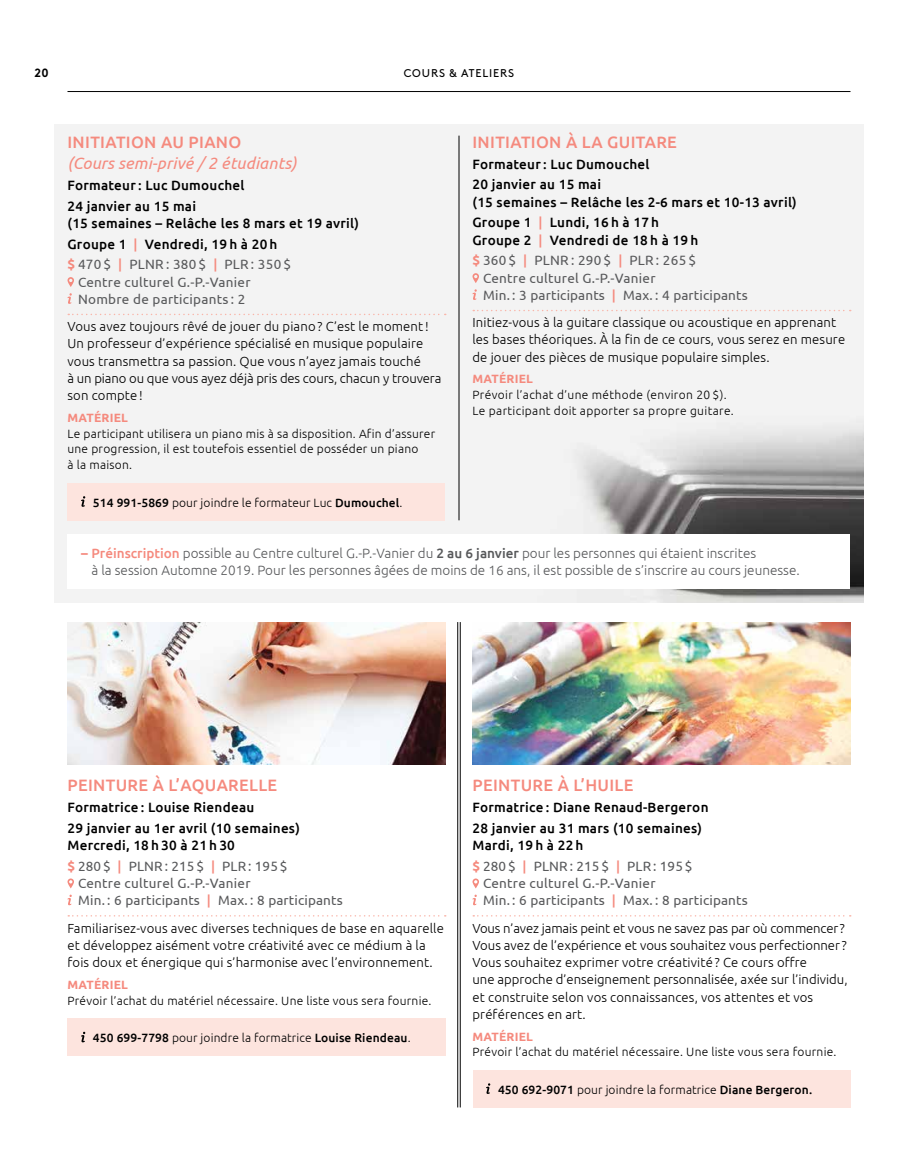
<style>
.page{position:relative;width:918px;height:1175px;background:#fff}
.page>*{position:absolute;margin:0;border:0;box-sizing:border-box;transform-origin:0 0}
.t1{font:500 16.5px "Ubuntu";letter-spacing:.02em;color:#f58a7e}
.t2{font:italic 16.5px "Ubuntu";letter-spacing:.01em;color:#f58a7e}
.t3{font:500 13.5px/20.7px "Ubuntu";letter-spacing:.02em;color:#000}
.t4{font:13.5px/17.2px "Ubuntu";letter-spacing:.02em;color:#58595b}
.t5{font:300 13.5px/17.2px "Ubuntu";color:#58595b}
.t6{font:300 13.2px/17.2px "Ubuntu";letter-spacing:.01em;color:#000}
.t7{font:300 12px/15.8px "Ubuntu";letter-spacing:.02em;color:#000}
.t8{font:500 12px "Ubuntu";letter-spacing:.01em;color:#000}
.t9{font:700 12px "Ubuntu";letter-spacing:.02em;color:#f58a7e}
.t10{font:700 12px "Brown";color:#000}
.t11{font:11.25px "Brown";letter-spacing:.08em;color:#000}
.s1{color:#f58a7e}
.s2{font-weight:700;color:#f58a7e}
.s3{font-weight:400;color:#58595b}
.s4{font-weight:500;color:#f58a7e}
.s5{font-weight:500}
.s6{font-weight:500;color:#000}
.s7{font-weight:300}
</style>
<div class="page">
<hr style="left:68px;top:91px;width:782px;height:1px;background:#000">
<svg style="left:473px;top:915px;width:378px;height:1px"></svg>
<svg style="left:473px;top:878px;width:6px;height:10px"></svg>
<svg style="left:472px;top:894px;width:5px;height:11px"></svg>
<svg style="left:68px;top:915px;width:378px;height:1px"></svg>
<svg style="left:68px;top:878px;width:6px;height:10px"></svg>
<svg style="left:67px;top:894px;width:5px;height:11px"></svg>
<div style="left:473px;top:1069px;width:377px;height:38px;background:#fde4de"></div>
<svg style="left:486px;top:1083px;width:4px;height:10px"></svg>
<div style="left:68px;top:1018px;width:378px;height:37px;background:#fde4de"></div>
<svg style="left:81px;top:1031px;width:4px;height:11px"></svg>
<img style="left:54px;top:125px;width:810px;height:477px">
<svg style="left:473px;top:310px;width:378px;height:1px"></svg>
<svg style="left:473px;top:273px;width:6px;height:10px"></svg>
<svg style="left:472px;top:289px;width:5px;height:11px"></svg>
<svg style="left:68px;top:314px;width:378px;height:1px"></svg>
<svg style="left:68px;top:277px;width:6px;height:10px"></svg>
<svg style="left:67px;top:293px;width:5px;height:11px"></svg>
<div style="left:68px;top:482px;width:378px;height:38px;background:#fde4de"></div>
<svg style="left:81px;top:496px;width:4px;height:11px"></svg>
<div style="left:68px;top:534px;width:782px;height:54px;background:#fff"></div>
<hr style="left:459px;top:136px;width:1px;height:384px;background:#000">
<img style="left:472px;top:622px;width:378px;height:142px">
<img style="left:68px;top:622px;width:377px;height:142px">
<hr style="left:460px;top:622px;width:1px;height:485px;background:#000">
<hr style="left:457px;top:622px;width:1px;height:485px;background:#000">
<p class="t10" style="left:35px;top:63px;width:15px">20</p>
<p class="t11" style="left:404px;top:64px;width:112px">COURS &amp; ATELIERS</p>
<p class="t1" style="left:472px;top:132px;width:206px">INITIATION À LA GUITARE</p>
<p class="t3" style="left:472px;top:153px;width:178px">Formateur : Luc Dumouchel<br>20 janvier au 15 mai</p>
<p class="t3" style="left:472px;top:191px;width:326px">(15 semaines – Relâche les 2-6 mars et 10-13 avril)<br>Groupe 1 <span class="s1">|</span> Lundi, 16 h à 17 h</p>
<p class="t3" style="left:472px;top:229px;width:227px">Groupe 2 <span class="s1">|</span> Vendredi de 18 h à 19 h <span class="s2">$</span> <span class="s3">360 $</span> <span class="s1">|</span> <span class="s3">PLNR : 290 $</span> <span class="s1">|</span> <span class="s3">PLR : 265 $</span></p>
<p class="t4" style="left:479px;top:269px;width:270px">Centre culturel G.-P.-Vanier<br>Min. : 3 participants <span class="s4">|</span> Max. : 4 participants</p>
<p class="t6" style="left:472px;top:313px;width:374px">Initiez-vous à la guitare classique ou acoustique en apprenant les bases théoriques. À la fin de ce cours, vous serez en mesure de jouer des pièces de musique populaire simples.</p>
<p class="t9" style="left:472px;top:372px;width:59px">MATÉRIEL</p>
<p class="t7" style="left:472px;top:387px;width:263px">Prévoir l’achat d’une méthode (environ 20 $).<br>Le participant doit apporter sa propre guitare.</p>
<p class="t1" style="left:68px;top:132px;width:175px">INITIATION AU PIANO</p>
<p class="t2" style="left:68px;top:153px;width:231px">(Cours semi-privé / 2 étudiants)</p>
<p class="t3" style="left:68px;top:174px;width:178px">Formateur : Luc Dumouchel<br>24 janvier au 15 mai</p>
<p class="t3" style="left:68px;top:212px;width:293px">(15 semaines – Relâche les 8 mars et 19 avril)<br>Groupe 1 <span class="s1">|</span> Vendredi, 19 h à 20 h<br><span class="s2">$</span> <span class="s3">470 $</span> <span class="s1">|</span> <span class="s3">PLNR : 380 $</span> <span class="s1">|</span> <span class="s3">PLR : 350 $</span></p>
<p class="t4" style="left:74px;top:273px;width:178px">Centre culturel G.-P.-Vanier<br>Nombre de participants : 2</p>
<p class="t6" style="left:68px;top:317px;width:375px">Vous avez toujours rêvé de jouer du piano? C’est le moment!<br>Un professeur d’expérience spécialisé en musique populaire vous transmettra sa passion. Que vous n’ayez jamais touché<br>à un piano ou que vous ayez déjà pris des cours, chacun y trouvera son compte !</p>
<p class="t9" style="left:68px;top:410px;width:59px">MATÉRIEL</p>
<p class="t7" style="left:68px;top:425px;width:369px">Le participant utilisera un piano mis à sa disposition. Afin d’assurer une progression, il est toutefois essentiel de posséder un piano<br>à la maison.</p>
<p class="t7" style="left:93px;top:494px;width:311px"><span class="s5">514 991-5869</span> pour joindre le formateur Luc <span class="s5">Dumouchel</span>.</p>
<p class="t5" style="left:92px;top:544px;width:710px;text-indent:-11px"><span class="s2">–</span> <span class="s4">Préinscription</span> possible au Centre culturel G.-P.-Vanier du <span class="s5">2 au 6 janvier</span> pour les personnes qui étaient inscrites<br>à la session Automne 2019. Pour les personnes âgées de moins de 16 ans, il est possible de s’inscrire au cours jeunesse.</p>
<p class="t1" style="left:68px;top:775px;width:211px">PEINTURE À L’AQUARELLE</p>
<p class="t3" style="left:68px;top:796px;width:234px">Formatrice : Louise Riendeau<br>29 janvier au 1er avril (10 semaines)</p>
<p class="t4" style="left:68px;top:834px;width:222px;line-height:20.7px"><span class="s6">Mercredi, 18 h 30 à 21 h 30<br></span><span class="s2">$</span> 280 $ <span class="s4">|</span> PLNR : 215 $ <span class="s4">|</span> PLR : 195 $</p>
<p class="t4" style="left:74px;top:874px;width:270px">Centre culturel G.-P.-Vanier<br>Min. : 6 participants <span class="s4">|</span> Max. : 8 participants</p>
<p class="t6" style="left:68px;top:918px;width:378px">Familiarisez-vous avec diverses techniques de base en aquarelle et développez aisément votre créativité avec ce médium à la fois doux et énergique qui s’harmonise avec l’environnement.</p>
<p class="t9" style="left:68px;top:977px;width:59px">MATÉRIEL</p>
<p class="t7" style="left:68px;top:992px;width:366px">Prévoir l’achat du matériel nécessaire. Une liste vous sera fournie.</p>
<p class="t8" style="left:93px;top:1030px;width:319px">450 699-7798 <span class="s7">pour joindre la formatrice</span> Louise Riendeau<span class="s7">.</span></p>
<p class="t1" style="left:473px;top:775px;width:162px">PEINTURE À L’H UILE</p>
<p class="t3" style="left:473px;top:796px;width:238px">Formatrice : Diane Renaud-Bergeron<br>28 janvier au 31 mars (10 semaines)</p>
<p class="t4" style="left:473px;top:834px;width:222px;line-height:20.7px"><span class="s6">Mardi, 19 h à 22 h<br></span><span class="s2">$</span> 280 $ <span class="s4">|</span> PLNR : 215 $ <span class="s4">|</span> PLR : 195 $</p>
<p class="t4" style="left:479px;top:874px;width:270px">Centre culturel G.-P.-Vanier<br>Min. : 6 participants <span class="s4">|</span> Max. : 8 participants</p>
<p class="t6" style="left:473px;top:918px;width:377px">Vous n’avez jamais peint et vous ne savez pas par où commencer?<br>Vous avez de l’expérience et vous souhaitez vous perfectionner?<br>Vous souhaitez exprimer votre créativité ? Ce cours offre<br>une approche d’enseignement personnalisée, axée sur l’individu, et construite selon vos connaissances, vos attentes et vos préférences en art.</p>
<p class="t9" style="left:473px;top:1029px;width:59px">MATÉRIEL</p>
<p class="t7" style="left:473px;top:1043px;width:366px">Prévoir l’achat du matériel nécessaire. Une liste vous sera fournie.</p>
<p class="t8" style="left:498px;top:1082px;width:316px">450 692-9071 <span class="s7">pour joindre la formatrice</span> Diane Bergeron.</p>
</div>
